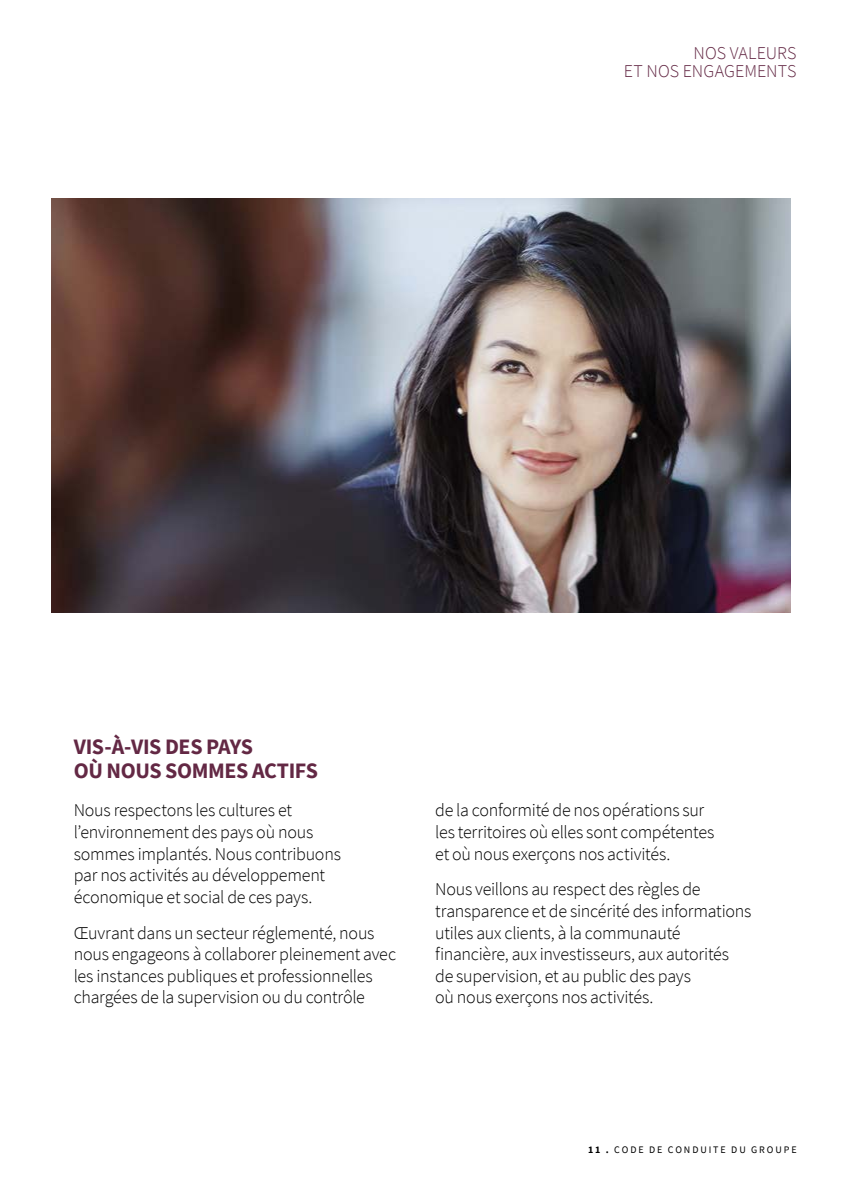
<style>
.page{position:relative;width:842px;height:1191px;background:#fff}
.page>*{position:absolute;margin:0;border:0;box-sizing:border-box;transform-origin:0 0}
.t1{font:700 22px/24px "Source Sans Pro";letter-spacing:-.02em;color:#632844}
.t2{font:300 18px/21.6px "Source Sans Pro";letter-spacing:-.015em;color:#000}
.t3{font:300 18px/18px "Source Sans Pro";color:#632844;text-align:right}
.t4{font:10px "Source Sans Pro";letter-spacing:.19em;color:#000}
.s1{font-weight:700}
</style>
<div class="page">
<img style="left:51px;top:198px;width:740px;height:414px">
<p class="t3" style="left:624px;top:44px;width:174px">NOS VALEURS<br>ET NOS ENGAGEMENTS</p>
<p class="t1" style="left:74px;top:734px;width:246px">VIS-À-VIS DES PAYS<br>OÙ NOUS SOMMES ACTIFS</p>
<p class="t2" style="left:74px;top:799px;width:269px">Nous respectons les cultures et l’environnement des pays où nous sommes implantés. Nous contribuons par nos activités au développement économique et social de ces pays.</p>
<p class="t2" style="left:74px;top:922px;width:324px">Œuvrant dans un secteur réglementé, nous nous engageons à collaborer pleinement avec les instances publiques et professionnelles chargées de la supervision ou du contrôle</p>
<p class="t2" style="left:435px;top:799px;width:281px">de la conformité de nos opérations sur les territoires où elles sont compétentes et où nous exerçons nos activités.</p>
<p class="t2" style="left:435px;top:878px;width:318px">Nous veillons au respect des règles de transparence et de sincérité des informations utiles aux clients, à la communauté financière, aux investisseurs, aux autorités de supervision, et au public des pays<br>où nous exerçons nos activités.</p>
<p class="t4" style="left:588px;top:1143px;width:210px"><span class="s1">11 .</span> CODE DE CONDUITE DU GROUPE</p>
</div>
